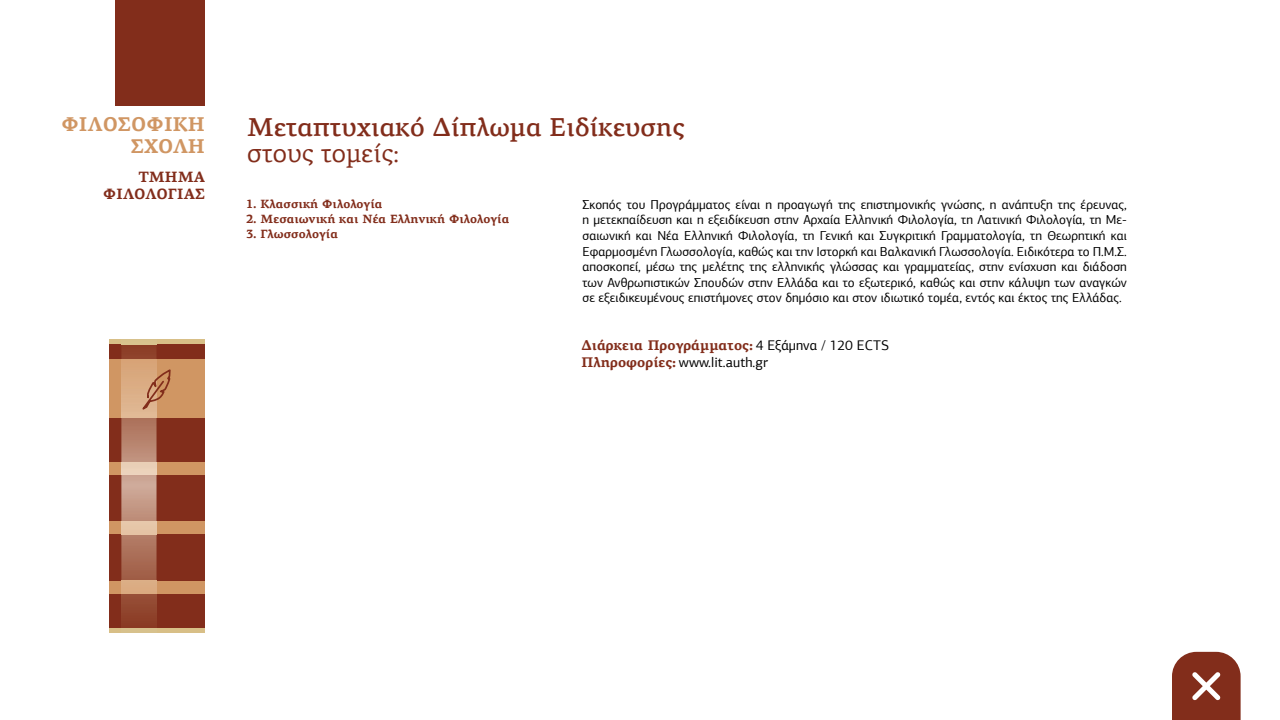
<style>
.page{position:relative;width:1280px;height:720px;background:#fff}
.page>*{position:absolute;margin:0;border:0;box-sizing:border-box;transform-origin:0 0}
.t1{font:500 26px "PF Agora Serif Pro";color:#822d1b}
.t2{font:26px "PF Agora Serif Pro";color:#822d1b}
.t3{font:700 20px/22px "PF Agora Serif Pro";color:#d09663;text-align:right}
.t4{font:700 15px/17px "PF Agora Serif Pro";color:#822d1b;text-align:right}
.t5{font:700 14px "PF Agora Serif Pro";color:#822d1b}
.t6{font:14px "PF Agora Sans Pro";color:#000}
.t7{font:13px/15.6px "PF Agora Sans Pro";color:#000;text-align:justify}
.t8{font:700 12px "PF Agora Serif Pro";color:#822d1b}
.s1{font-family:"PF Agora Sans Pro";font-weight:400;color:#000}
.s2{font-family:"PF Agora Serif Pro";font-weight:700;color:#822d1b}
</style>
<div class="page">
<div style="left:115px;top:0;width:90px;height:106px;background:#822d1b"></div>
<div style="left:109px;top:340px;width:95px;height:293px;background:#822d1b"></div>
<div style="left:109px;top:628px;width:95px;height:5px;background:#d8bf87"></div>
<hr style="left:109px;top:340px;width:95px;height:4px;background:#d8bf87">
<div style="left:109px;top:359px;width:95px;height:59px;background:#d09663"></div>
<div style="left:109px;top:463px;width:95px;height:12px;background:#d09663"></div>
<div style="left:109px;top:522px;width:95px;height:12px;background:#d09663"></div>
<div style="left:109px;top:581px;width:95px;height:12px;background:#d09663"></div>
<img style="left:121px;top:344px;width:36px;height:284px">
<img style="left:121px;top:359px;width:36px;height:59px">
<img style="left:121px;top:463px;width:36px;height:12px">
<img style="left:121px;top:522px;width:36px;height:12px">
<svg style="left:137px;top:367px;width:34px;height:47px"></svg>
<svg style="left:1172px;top:652px;width:69px;height:68px"></svg>
<h2 class="t3" style="left:61px;top:114px;width:145px">ΦΙΛΟΣΟΦΙΚΗ<br>ΣΧΟΛΗ</h2>
<p class="t4" style="left:103px;top:169px;width:103px">ΤΜΗΜΑ<br>ΦΙΛΟΛΟΓΙΑΣ</p>
<h1 class="t1" style="left:247px;top:111px;width:439px">Μεταπτυχιακό Δίπλωμα Ειδίκευσης</h1>
<h1 class="t2" style="left:247px;top:137px;width:153px">στους τομείς:</h1>
<p class="t8" style="left:246px;top:196px;width:138px">1. Κλασσική Φιλολογία</p>
<p class="t8" style="left:246px;top:211px;width:265px">2. Μεσαιωνική και Νέα Ελληνική Φιλολογία</p>
<p class="t8" style="left:246px;top:226px;width:93px">3. Γλωσσολογία</p>
<p class="t7" style="left:582px;top:197px;width:546px">Σκοπός του Προγράμματος είναι η προαγωγή της επιστημονικής γνώσης, η ανάπτυξη της έρευνας, η μετεκπαίδευση και η εξειδίκευση στην Αρχαία Ελληνική Φιλολογία, τη Λατινική Φιλολογία, τη Με&shy;σαιωνική και Νέα Ελληνική Φιλολογία, τη Γενική και Συγκριτική Γραμματολογία, τη Θεωρητική και Εφαρμοσμένη Γλωσσολογία, καθώς και την Ιστορκή και Βαλκανική Γλωσσολογία. Ειδικότερα το Π.M.Σ. αποσκοπεί, μέσω της μελέτης της ελληνικής γλώσσας και γραμματείας, στην ενίσχυση και διάδοση των Ανθρωπιστικών Σπουδών στην Ελλάδα και το εξωτερικό, καθώς και στην κάλυψη των αναγκών σε εξειδικευμένους επιστήμονες στον δημόσιο και στον ιδιωτικό τομέα, εντός και έκτος της Ελλάδας.</p>
<p class="t5" style="left:582px;top:337px;width:309px">Διάρκεια Προγράμματος: <span class="s1">4 Εξάμηνα / 120 ECTS</span></p>
<p class="t6" style="left:582px;top:354px;width:188px"><span class="s2">Πληροφορίες:</span> www.lit.auth.gr</p>
</div>
